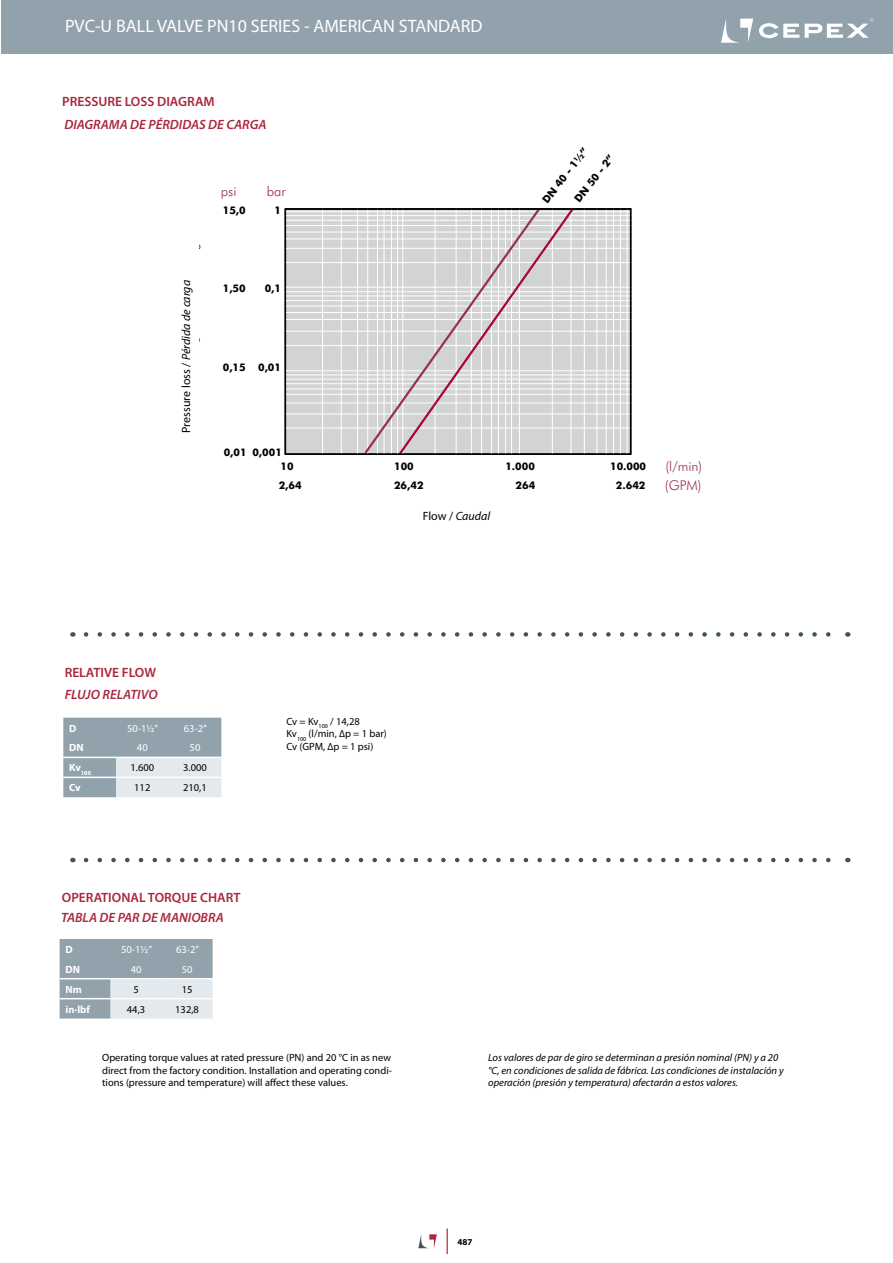
<style>
.page{position:relative;width:893px;height:1263px;background:#fff}
.page>*{position:absolute;margin:0;border:0;box-sizing:border-box;transform-origin:0 0}
.t1{font:18px "Myriad Pro";color:#fff}
.t2{font:italic 600 13.5px "Myriad Pro";color:#aa273d}
.t3{font:600 13.5px "Myriad Pro";color:#aa273d}
.t4{font:300 13.5px "Futura BT";color:#98324d}
.t5{font:italic 12px "Myriad Pro";color:#000}
.t6{font:300 12px "Futura BT";color:#000}
.t7{font:10.5px/12.6px "Myriad Pro";color:#000}
.t8{font:italic 10.5px/12.6px "Myriad Pro";color:#000}
.t9{font:500 10.5px "Futura BT";color:#000}
.t10{font:10.5px "Myriad Pro";color:#fff}
.t11{font:700 10.5px "Myriad Pro";color:#fff}
.t12{font:700 9px "Myriad Pro";color:#000}
.t13{font:700 6.15px "Myriad Pro";color:#fff}
.s1{font-style:normal}
</style>
<div class="page">
<div style="left:2px;top:0;width:891px;height:54px;background:#92a2ac"></div>
<svg style="left:418px;top:1234px;width:19px;height:14px"></svg>
<svg style="left:447px;top:1229px;width:1px;height:25px"></svg>
<svg style="left:721px;top:19px;width:32px;height:24px"></svg>
<svg style="left:759px;top:18px;width:114px;height:20px"></svg>
<div style="left:286px;top:209px;width:345px;height:245px;background:#d1d3d4"></div>
<hr style="left:285px;top:211px;width:346px;height:1px;background:#fff">
<hr style="left:285px;top:215px;width:346px;height:1px;background:#fff">
<hr style="left:285px;top:220px;width:346px;height:1px;background:#fff">
<hr style="left:285px;top:225px;width:346px;height:1px;background:#fff">
<hr style="left:285px;top:232px;width:346px;height:1px;background:#fff">
<hr style="left:285px;top:239px;width:346px;height:1px;background:#fff">
<hr style="left:285px;top:248px;width:346px;height:1px;background:#fff">
<hr style="left:285px;top:262px;width:346px;height:1px;background:#fff">
<hr style="left:285px;top:287px;width:346px;height:1px;background:#fff">
<hr style="left:285px;top:291px;width:346px;height:1px;background:#fff">
<hr style="left:285px;top:296px;width:346px;height:1px;background:#fff">
<hr style="left:285px;top:300px;width:346px;height:1px;background:#fff">
<hr style="left:285px;top:306px;width:346px;height:1px;background:#fff">
<hr style="left:285px;top:312px;width:346px;height:1px;background:#fff">
<hr style="left:285px;top:319px;width:346px;height:1px;background:#fff">
<hr style="left:285px;top:331px;width:346px;height:1px;background:#fff">
<hr style="left:285px;top:345px;width:346px;height:1px;background:#fff">
<hr style="left:285px;top:370px;width:346px;height:1px;background:#fff">
<hr style="left:285px;top:375px;width:346px;height:1px;background:#fff">
<hr style="left:285px;top:379px;width:346px;height:1px;background:#fff">
<hr style="left:285px;top:383px;width:346px;height:1px;background:#fff">
<hr style="left:285px;top:389px;width:346px;height:1px;background:#fff">
<hr style="left:285px;top:394px;width:346px;height:1px;background:#fff">
<hr style="left:285px;top:403px;width:346px;height:1px;background:#fff">
<hr style="left:285px;top:414px;width:346px;height:1px;background:#fff">
<hr style="left:285px;top:428px;width:346px;height:1px;background:#fff">
<hr style="left:322px;top:208px;width:1px;height:246px;background:#fff">
<hr style="left:341px;top:208px;width:1px;height:246px;background:#fff">
<hr style="left:357px;top:209px;width:1px;height:245px;background:#fff">
<hr style="left:584px;top:209px;width:1px;height:245px;background:#fff">
<hr style="left:597px;top:209px;width:1px;height:245px;background:#fff">
<hr style="left:606px;top:209px;width:1px;height:245px;background:#fff">
<hr style="left:613px;top:209px;width:1px;height:245px;background:#fff">
<hr style="left:620px;top:209px;width:1px;height:245px;background:#fff">
<hr style="left:627px;top:209px;width:1px;height:245px;background:#fff">
<svg style="left:362px;top:211px;width:214px;height:241px"></svg>
<div style="left:284px;top:208px;width:347px;height:247px;border:2px solid #000"></div>
<svg style="left:86px;top:858px;width:745px;height:4px"></svg>
<svg style="left:86px;top:632px;width:745px;height:5px"></svg>
<svg style="left:63px;top:718px;width:158px;height:79px;background:#adbac1"></svg>
<hr style="left:63px;top:757px;width:53px;height:1px;background:#fff">
<hr style="left:116px;top:757px;width:105px;height:1px;background:#fff">
<hr style="left:63px;top:777px;width:53px;height:1px;background:#fff">
<hr style="left:116px;top:777px;width:105px;height:1px;background:#fff">
<svg style="left:60px;top:939px;width:153px;height:80px;background:#aebac2"></svg>
<hr style="left:60px;top:978px;width:51px;height:1px;background:#fff">
<hr style="left:111px;top:978px;width:51px;height:1px;background:#fff">
<hr style="left:162px;top:978px;width:51px;height:1px;background:#fff">
<hr style="left:60px;top:998px;width:51px;height:1px;background:#fff">
<hr style="left:111px;top:998px;width:51px;height:1px;background:#fff">
<hr style="left:162px;top:998px;width:51px;height:1px;background:#fff">
<h1 class="t1" style="left:65px;top:19px;width:419px">PVC-U BALL VALVE PN10 SERIES - AMERICAN STANDARD</h1>
<p class="t3" style="left:62px;top:96px;width:154px">PRESSURE LOSS DIAGRAM</p>
<p class="t2" style="left:64px;top:120px;width:204px">DIAGRAMA DE PÉRDIDAS DE CARGA</p>
<p class="t6" style="left:189px;top:250px;width:8px;rotate:-90deg">g</p>
<p class="t5" style="left:182px;top:433px;width:154px;rotate:-90deg"><span class="s1">Pressure loss /</span> Pérdida de carga</p>
<p class="t6" style="left:188px;top:343px;width:8px;rotate:-90deg">g</p>
<p class="t4" style="left:221px;top:185px;width:17px">psi</p>
<p class="t9" style="left:223px;top:206px;width:24px">15,0</p>
<p class="t4" style="left:267px;top:185px;width:20px">bar</p>
<p class="t9" style="left:274px;top:206px;width:8px">1</p>
<p class="t9" style="left:223px;top:285px;width:24px">1,50</p>
<p class="t9" style="left:265px;top:284px;width:18px">0,1</p>
<p class="t9" style="left:223px;top:364px;width:24px">0,15</p>
<p class="t9" style="left:258px;top:364px;width:24px">0,01</p>
<p class="t9" style="left:224px;top:449px;width:24px">0,01</p>
<p class="t9" style="left:252px;top:449px;width:31px">0,001</p>
<p class="t9" style="left:541px;top:199px;width:69px;rotate:-52deg">DN 40 - 1½”</p>
<p class="t9" style="left:574px;top:199px;width:59px;rotate:-52deg">DN 50 - 2”</p>
<p class="t9" style="left:280px;top:463px;width:15px">10</p>
<p class="t4" style="left:666px;top:461px;width:38px">(l/min)</p>
<p class="t9" style="left:394px;top:463px;width:21px">100</p>
<p class="t9" style="left:505px;top:463px;width:31px">1.000</p>
<p class="t9" style="left:610px;top:463px;width:38px">10.000</p>
<p class="t9" style="left:394px;top:482px;width:31px">26,42</p>
<p class="t9" style="left:516px;top:482px;width:21px">264</p>
<p class="t9" style="left:616px;top:482px;width:31px">2.642</p>
<p class="t4" style="left:665px;top:479px;width:38px">(GPM)</p>
<p class="t9" style="left:279px;top:482px;width:24px">2,64</p>
<p class="t5" style="left:423px;top:511px;width:69px"><span class="s1">Flow /</span> Caudal</p>
<p class="t3" style="left:65px;top:667px;width:93px">RELATIVE FLOW</p>
<p class="t2" style="left:65px;top:689px;width:94px">FLUJO RELATIVO</p>
<p class="t11" style="left:69px;top:724px;width:9px">D</p>
<p class="t10" style="left:127px;top:724px;width:33px">50-1½”</p>
<p class="t10" style="left:184px;top:724px;width:25px">63-2”</p>
<p class="t11" style="left:69px;top:744px;width:16px">DN</p>
<p class="t10" style="left:137px;top:744px;width:12px">40</p>
<p class="t10" style="left:190px;top:744px;width:12px">50</p>
<p class="t13" style="left:69px;top:770px;width:23px"><sup>Kv</sup>100</p>
<p class="t7" style="left:130px;top:762px;width:25px">1.600</p>
<p class="t7" style="left:183px;top:762px;width:25px">3.000</p>
<p class="t11" style="left:69px;top:784px;width:13px">Cv</p>
<p class="t7" style="left:134px;top:782px;width:18px">112</p>
<p class="t7" style="left:183px;top:782px;width:25px">210,1</p>
<p class="t3" style="left:62px;top:893px;width:180px">OPERATIONAL TORQUE CHART</p>
<p class="t2" style="left:61px;top:912px;width:164px">TABLA DE PAR DE MANIOBRA</p>
<p class="t11" style="left:66px;top:945px;width:9px">D</p>
<p class="t10" style="left:121px;top:945px;width:33px">50-1½”</p>
<p class="t10" style="left:176px;top:945px;width:25px">63-2”</p>
<p class="t11" style="left:66px;top:965px;width:16px">DN</p>
<p class="t10" style="left:131px;top:965px;width:12px">40</p>
<p class="t10" style="left:182px;top:965px;width:12px">50</p>
<p class="t11" style="left:66px;top:985px;width:18px">Nm</p>
<p class="t7" style="left:133px;top:983px;width:7px">5</p>
<p class="t7" style="left:182px;top:983px;width:12px">15</p>
<p class="t11" style="left:66px;top:1005px;width:26px">in·lbf</p>
<p class="t7" style="left:127px;top:1003px;width:20px">44,3</p>
<p class="t7" style="left:175px;top:1003px;width:25px">132,8</p>
<p class="t7" style="left:286px;top:715px;width:102px">Cv = Kv<sub>100</sub> / 14,28<br>Kv<sub>100</sub> (l/min, Δp = 1 bar)<br>Cv (GPM, Δp = 1 psi)</p>
<p class="t7" style="left:102px;top:1052px;width:291px;text-align:justify">Operating torque values at rated pressure (PN) and 20 °C in as new direct from the factory condition. Installation and operating condi&shy;tions (pressure and temperature) will affect these values.</p>
<p class="t8" style="left:488px;top:1052px;width:297px">Los valores de par de giro se determinan a presión nominal (PN) y a 20 °C, en condiciones de salida de fábrica. Las condiciones de instalación y operación (presión y temperatura) afectarán a estos valores.</p>
<p class="t12" style="left:457px;top:1238px;width:16px">487</p>
</div>
